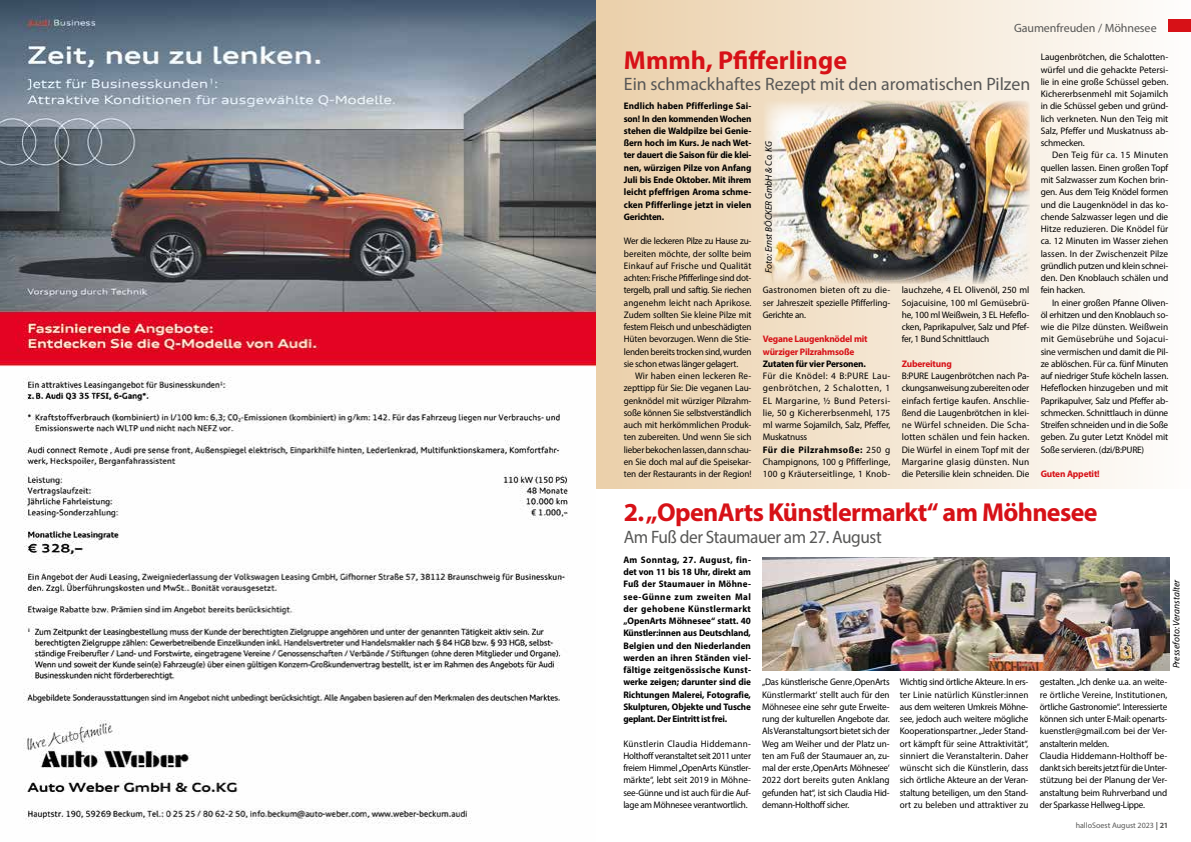
<style>
.page{position:relative;width:1191px;height:842px;background:#fff}
.page>*{position:absolute;margin:0;border:0;box-sizing:border-box;transform-origin:0 0}
.t1{font:700 26px "Myriad Pro";letter-spacing:-.025em;color:#d71117}
.t2{font:700 26px "Myriad Pro";color:#d71117}
.t3{font:18px "Myriad Pro";color:#575756}
.t4{font:18px "Myriad Pro";letter-spacing:-.025em;color:#575756;scale:.96 1}
.t5{font:12px "Myriad Pro";letter-spacing:-.005em;color:#575756}
.t6{font:9.5px/12.3px "Myriad Pro";letter-spacing:-.015em;color:#000;text-align:justify;scale:.96 1}
.t7{font:9.5px/12.3px "Myriad Pro";letter-spacing:-.015em;color:#000;text-align:justify}
.t8{font:700 9.5px/12.3px "Myriad Pro";letter-spacing:-.015em;color:#000;text-align:justify;scale:.96 1}
.t9{font:9.5px/12.3px "Myriad Pro";letter-spacing:.02em;color:#000}
.t10{font:700 9.5px/12.3px "Myriad Pro";letter-spacing:-.02em;color:#d71117}
.t11{font:italic 9.5px "Myriad Pro";color:#000}
.t12{font:700 9.5px "Myriad Pro";letter-spacing:-.015em;color:#000}
.t13{font:8px "Myriad Pro";color:#575756}
.s1{font-weight:700}
</style>
<div class="page">
<div style="left:595px;top:0;width:596px;height:489px;background:linear-gradient(to right,#eacfaa,#fefdfd)"></div>
<img style="left:763px;top:100px;width:266px;height:183px">
<div style="left:1168px;top:19px;width:23px;height:13px;background:#d71117"></div>
<img style="left:0;top:0;width:595px;height:824px">
<img style="left:763px;top:557px;width:406px;height:113px">
<p class="t5" style="left:1014px;top:20px;width:144px">Gaumenfreuden / Möhnesee</p>
<h1 class="t2" style="left:624px;top:43px;width:225px">Mmmh, Pfifferlinge</h1>
<h2 class="t3" style="left:624px;top:73px;width:408px">Ein schmackhaftes Rezept mit den aromatischen Pilzen</h2>
<p class="t8" style="left:624px;top:100px;width:134px">Endlich haben Pfifferlinge Sai&shy;son! In den kommenden Wochen stehen die Waldpilze bei Genie&shy;ßern hoch im Kurs. Je nach Wet&shy;ter dauert die Saison für die klei&shy;nen, würzigen Pilze von Anfang Juli bis Ende Oktober. Mit ihrem leicht pfeffrigen Aroma schme&shy;cken Pfifferlinge jetzt in vielen Gerichten.</p>
<p class="t6" style="left:624px;top:235px;width:134px">Wer die leckeren Pilze zu Hause zu&shy;bereiten möchte, der sollte beim Einkauf auf Frische und Qualität achten: Frische Pfifferlinge sind dot&shy;tergelb, prall und saftig. Sie riechen angenehm leicht nach Aprikose.<br>Zudem sollten Sie kleine Pilze mit festem Fleisch und unbeschädigten Hüten bevorzugen. Wenn die Stie&shy;lenden bereits trocken sind, wurden sie schon etwas länger gelagert.</p>
<p class="t6" style="left:624px;top:370px;width:134px;text-indent:11px">Wir haben einen leckeren Re&shy;zepttipp für Sie: Die veganen Lau&shy;genknödel mit würziger Pilzrahm&shy;soße können Sie selbstverständlich auch mit herkömmlichen Produk&shy;ten zubereiten. Und wenn Sie sich lieber bekochen lassen, dann schau&shy;en Sie doch mal auf die Speisekar&shy;ten der Restaurants in der Region!</p>
<p class="t11" style="left:762px;top:273px;width:133px;rotate:-90deg">Foto: Ernst BÖCKER GmbH &amp; Co. KG</p>
<p class="t6" style="left:763px;top:284px;width:134px">Gastronomen bieten oft zu die&shy;ser Jahreszeit spezielle Pfifferling-Gerichte an.</p>
<p class="t10" style="left:763px;top:333px;width:106px">Vegane Laugenknödel mit würziger Pilzrahmsoße</p>
<p class="t12" style="left:763px;top:357px;width:105px">Zutaten für vier Personen.</p>
<p class="t9" style="left:763px;top:370px;width:129px">Für die Knödel: 4 B:PURE Lau&shy;genbrötchen, 2 Schalotten, 1<br>EL Margarine, ½ Bund Petersi&shy;lie, 50 g Kichererbsenmehl, 175 ml warme Sojamilch, Salz, Pfeffer,<br>Muskatnuss<br><span class="s1">Für die Pilzrahmsoße:</span> 250 g<br>Champignons, 100 g Pfifferlinge,<br>100 g Kräuterseitlinge, 1 Knob-</p>
<p class="t7" style="left:901px;top:284px;width:129px">lauchzehe, 4 EL Olivenöl, 250 ml Sojacuisine, 100 ml Gemüsebrü&shy;he, 100 ml Weißwein, 3 EL Hefeflo&shy;cken, Paprikapulver, Salz und Pfef&shy;fer, 1 Bund Schnittlauch</p>
<p class="t10" style="left:901px;top:357px;width:52px">Zubereitung</p>
<p class="t7" style="left:901px;top:370px;width:129px">B:PURE Laugenbrötchen nach Pa&shy;ckungsanweisung zubereiten oder einfach fertige kaufen. Anschlie&shy;ßend die Laugenbrötchen in klei&shy;ne Würfel schneiden. Die Scha&shy;lotten schälen und fein hacken.<br>Die Würfel in einem Topf mit der Margarine glasig dünsten. Nun die Petersilie klein schneiden. Die</p>
<p class="t7" style="left:1040px;top:51px;width:129px">Laugenbrötchen, die Schalotten&shy;würfel und die gehackte Petersi&shy;lie in eine große Schüssel geben.<br>Kichererbsenmehl mit Sojamilch in die Schüssel geben und gründ&shy;lich verkneten. Nun den Teig mit Salz, Pfeffer und Muskatnuss ab&shy;schmecken.</p>
<p class="t7" style="left:1040px;top:149px;width:129px;text-indent:11px">Den Teig für ca. 15 Minuten quellen lassen. Einen großen Topf mit Salzwasser zum Kochen brin&shy;gen. Aus dem Teig Knödel formen und die Laugenknödel in das ko&shy;chende Salzwasser legen und die Hitze reduzieren. Die Knödel für ca. 12 Minuten im Wasser ziehen lassen. In der Zwischenzeit Pilze gründlich putzen und klein schnei&shy;den. Den Knoblauch schälen und fein hacken.</p>
<p class="t7" style="left:1040px;top:296px;width:129px;text-indent:11px">In einer großen Pfanne Oliven&shy;öl erhitzen und den Knoblauch so&shy;wie die Pilze dünsten. Weißwein mit Gemüsebrühe und Sojacui&shy;sine vermischen und damit die Pil&shy;ze ablöschen. Für ca. fünf Minuten auf niedriger Stufe köcheln lassen.<br>Hefeflocken hinzugeben und mit Paprikapulver, Salz und Pfeffer ab&shy;schmecken. Schnittlauch in dünne Streifen schneiden und in die Soße geben. Zu guter Letzt Knödel mit Soße servieren. (dzi/B:PURE)</p>
<p class="t10" style="left:1040px;top:467px;width:61px">Guten Appetit!</p>
<h1 class="t1" style="left:624px;top:495px;width:475px">2. „OpenArts Künstlermarkt“ am Möhnesee</h1>
<h2 class="t4" style="left:624px;top:526px;width:270px">Am Fuß der Staumauer am 27. August</h2>
<p class="t8" style="left:623px;top:553px;width:134px">Am Sonntag, 27. August, fin&shy;det von 11 bis 18 Uhr, direkt am Fuß der Staumauer in Möhne&shy;see-Günne zum zweiten Mal der gehobene Künstlermarkt „OpenArts Möhnesee“ statt. 40<br>Künstler:innen aus Deutschland, Belgien und den Niederlanden werden an ihren Ständen viel&shy;fältige zeitgenössische Kunst&shy;werke zeigen; darunter sind die Richtungen Malerei, Fotografie, Skulpturen, Objekte und Tusche geplant. Der Eintritt ist frei.</p>
<p class="t6" style="left:623px;top:737px;width:134px">Künstlerin Claudia Hiddemann-Holthoff veranstaltet seit 2011 unter freiem Himmel „OpenArts Künstler&shy;märkte“, lebt seit 2019 in Möhne&shy;see-Günne und ist auch für die Auf&shy;lage am Möhnesee verantwortlich.</p>
<p class="t11" style="left:1170px;top:668px;width:90px;rotate:-90deg">Pressefoto: Veranstalter</p>
<p class="t6" style="left:900px;top:676px;width:135px">Wichtig sind örtliche Akteure. In ers&shy;ter Linie natürlich Künstler:innen aus dem weiteren Umkreis Möhne&shy;see, jedoch auch weitere mögliche Kooperationspartner. „Jeder Stand&shy;ort kämpft für seine Attraktivität“, sinniert die Veranstalterin. Daher wünscht sich die Künstlerin, dass sich örtliche Akteure an der Veran&shy;staltung beteiligen, um den Stand&shy;ort zu beleben und attraktiver zu</p>
<p class="t6" style="left:1039px;top:676px;width:134px;text-align:left">gestalten. „Ich denke u.a. an weite&shy;re örtliche Vereine, Institutionen, örtliche Gastronomie“. Interessierte können sich unter E-Mail: openarts&shy;kuenstler@gmail.com bei der Ver&shy;anstalterin melden.<br>Claudia Hiddemann-Holthoff be&shy;dankt sich bereits jetzt für die Unter&shy;stützung bei der Planung der Ver&shy;anstaltung beim Ruhrverband und der Sparkasse Hellweg-Lippe.</p>
<p class="t6" style="left:762px;top:676px;width:134px">„Das künstlerische Genre ‚OpenArts Künstlermarkt‘ stellt auch für den Möhnesee eine sehr gute Erweite&shy;rung der kulturellen Angebote dar.<br>Als Veranstaltungsort bietet sich der Weg am Weiher und der Platz un&shy;ten am Fuß der Staumauer an, zu&shy;mal der erste ‚OpenArts Möhnesee‘ 2022 dort bereits guten Anklang gefunden hat“, ist sich Claudia Hid&shy;demann-Holthoff sicher.</p>
<p class="t13" style="left:1075px;top:821px;width:94px">halloSoest August 2023 <span class="s1">| 21</span></p>
</div>
